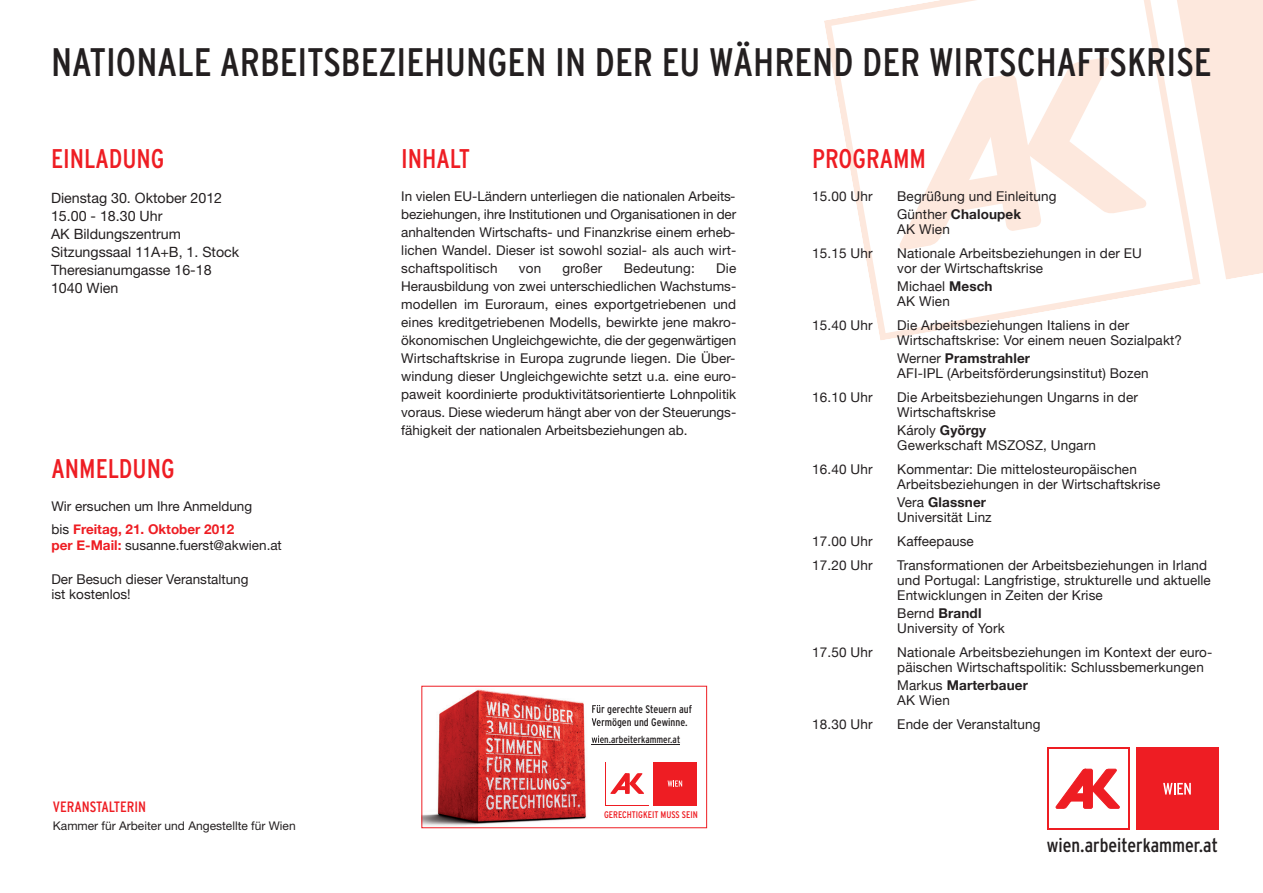
<style>
.page{position:relative;width:1263px;height:893px;background:#fff}
.page>*{position:absolute;margin:0;border:0;box-sizing:border-box;transform-origin:0 0}
.t1{font:condensed 39.75px "Interstate";color:#231f20}
.t2{font:condensed 27px "Interstate";color:#ee1d23}
.t3{font:condensed 19.5px "Interstate";color:#231f20}
.t4{font:condensed 15px "Interstate";color:#ee1d23}
.t5{font:14.25px/18px "Helvetica Neue";color:#231f20}
.t6{font:13.5px/15px "Helvetica Neue";letter-spacing:.01em;color:#231f20}
.t7{font:13.5px/18px "Helvetica Neue";color:#231f20;text-align:justify}
.t8{font:12px "Helvetica Neue";color:#231f20}
.t9{font:condensed 10.95px/13.2px "Interstate";color:#231f20}
.t10{font:condensed 10.05px "Interstate";color:#231f20}
.t11{font:condensed 9.6px "Interstate";color:#ee1d23}
.s1{font-style:inherit}
.s2{font-weight:700;color:#ee1d23}
.s3{font-weight:700}
</style>
<div class="page">
<svg style="left:831px;top:0;width:362px;height:333px"></svg>
<svg style="left:898px;top:57px;width:249px;height:194px"></svg>
<svg style="left:1170px;top:0;width:93px;height:280px"></svg>
<svg style="left:1129px;top:748px;width:90px;height:82px"></svg>
<div style="left:1047px;top:748px;width:82px;height:82px;background:#ee1d23"></div>
<div style="left:1049px;top:749px;width:79px;height:79px;background:#fff"></div>
<svg style="left:1056px;top:769px;width:64px;height:39px"></svg>
<div style="left:1136px;top:748px;width:82px;height:82px;background:#ee1d23"></div>
<svg style="left:1163px;top:783px;width:28px;height:12px"></svg>
<hr style="left:591px;top:744px;width:89px;height:1px;background:#231f20">
<img style="left:421px;top:685px;width:181px;height:144px">
<svg style="left:592px;top:705px;width:10px;height:23px"></svg>
<svg style="left:591px;top:735px;width:11px;height:10px"></svg>
<svg style="left:605px;top:762px;width:1px;height:43px"></svg>
<svg style="left:610px;top:773px;width:34px;height:21px"></svg>
<div style="left:653px;top:762px;width:44px;height:43px;background:#ee1d23"></div>
<svg style="left:668px;top:780px;width:14px;height:7px"></svg>
<div style="left:421px;top:686px;width:286px;height:142px;border:1px solid #ee1d23"></div>
<h1 class="t1" style="left:51px;top:49px;width:1162px">NATIONALE ARBEITSBEZIEHUNGEN IN DER EU WÄHREND DER WIRTSCHAFTSKRISE</h1>
<h2 class="t2" style="left:51px;top:149px;width:115px">EINLADUNG</h2>
<h2 class="t2" style="left:401px;top:149px;width:71px">INHALT</h2>
<h2 class="t2" style="left:812px;top:149px;width:115px">PROGRAMM</h2>
<p class="t5" style="left:51px;top:190px;width:190px">Dienstag 30. Oktober 2012<br>15.00 - 18.30 Uhr<br>AK Bildungszentrum<br>Sitzungssaal 11A+B, 1. Stock<br>Theresianumgasse 16-18<br>1040 Wien</p>
<h2 class="t2" style="left:51px;top:459px;width:125px">ANMELDUNG</h2>
<p class="t7" style="left:51px;top:496px;width:202px;line-height:23px">Wir ersuchen um Ihre Anmeldung <span class="s1">bis</span> <span class="s2">Freitag, 21. Oktober 2012</span></p>
<p class="t7" style="left:51px;top:538px;width:232px"><span class="s2">per E-Mail:</span> susanne.fuerst@akwien.at</p>
<p class="t6" style="left:51px;top:571px;width:199px">Der Besuch dieser Veranstaltung ist kostenlos!</p>
<p class="t4" style="left:53px;top:801px;width:95px">VERANSTALTERIN</p>
<p class="t8" style="left:53px;top:821px;width:244px">Kammer für Arbeiter und Angestellte für Wien</p>
<p class="t7" style="left:401px;top:189px;width:337px">In vielen EU-Ländern unterliegen die nationalen Arbeits&shy;beziehungen, ihre Institutionen und Organisationen in der anhaltenden Wirtschafts- und Finanzkrise einem erheb&shy;lichen Wandel. Dieser ist sowohl sozial- als auch wirt&shy;schaftspolitisch</p>
<p class="t7" style="left:519px;top:261px;width:24px">von</p>
<p class="t7" style="left:563px;top:261px;width:41px">großer</p>
<p class="t7" style="left:624px;top:261px;width:73px">Bedeutung:</p>
<p class="t7" style="left:401px;top:261px;width:337px;text-indent:315px">Die Herausbildung von zwei unterschiedlichen Wachstums&shy;modellen im Euroraum, eines exportgetriebenen und eines kreditgetriebenen Modells, bewirkte jene makro&shy;ökonomischen Ungleichgewichte, die der gegenwärtigen Wirtschaftskrise in Europa zugrunde liegen. Die Über&shy;windung dieser Ungleichgewichte setzt u.a. eine euro&shy;paweit koordinierte produktivitätsorientierte Lohnpolitik voraus. Diese wiederum hängt aber von der Steuerungs&shy;fähigkeit der nationalen Arbeitsbeziehungen ab.</p>
<p class="t9" style="left:591px;top:702px;width:102px">Für gerechte Steuern auf<br>Vermögen und Gewinne.</p>
<p class="t10" style="left:591px;top:733px;width:90px">wien.arbeiterkammer.at</p>
<p class="t11" style="left:604px;top:809px;width:95px">GERECHTIGKEIT MUSS SEIN</p>
<p class="t6" style="left:812px;top:189px;width:62px">15.00 Uhr</p>
<p class="t6" style="left:897px;top:187px;width:161px;line-height:18px">Begrüßung und Einleitung<br>Günther <span class="s3">Chaloupek</span></p>
<p class="t6" style="left:897px;top:222px;width:54px">AK Wien</p>
<p class="t6" style="left:812px;top:246px;width:62px">15.15 Uhr</p>
<p class="t6" style="left:897px;top:246px;width:246px">Nationale Arbeitsbeziehungen in der EU vor der Wirtschaftskrise</p>
<p class="t6" style="left:897px;top:279px;width:97px">Michael <span class="s3">Mesch<br></span>AK Wien</p>
<p class="t6" style="left:812px;top:318px;width:62px">15.40 Uhr</p>
<p class="t6" style="left:897px;top:318px;width:286px">Die Arbeitsbeziehungen Italiens in der<br>Wirtschaftskrise: Vor einem neuen Sozialpakt?</p>
<p class="t6" style="left:897px;top:351px;width:253px">Werner <span class="s3">Pramstrahler<br></span>AFI-IPL (Arbeitsförderungsinstitut) Bozen</p>
<p class="t6" style="left:812px;top:390px;width:62px">16.10 Uhr</p>
<p class="t6" style="left:897px;top:390px;width:242px">Die Arbeitsbeziehungen Ungarns in der<br>Wirtschaftskrise</p>
<p class="t6" style="left:897px;top:423px;width:200px">Károly <span class="s3">György<br></span>Gewerkschaft MSZOSZ, Ungarn</p>
<p class="t6" style="left:812px;top:462px;width:62px">16.40 Uhr</p>
<p class="t6" style="left:897px;top:462px;width:265px">Kommentar: Die mittelosteuropäischen<br>Arbeitsbeziehungen in der Wirtschaftskrise</p>
<p class="t6" style="left:897px;top:495px;width:96px">Vera <span class="s3">Glassner<br></span>Universität Linz</p>
<p class="t6" style="left:812px;top:534px;width:62px">17.00 Uhr</p>
<p class="t6" style="left:897px;top:534px;width:78px">Kaffeepause</p>
<p class="t6" style="left:812px;top:558px;width:62px">17.20 Uhr</p>
<p class="t6" style="left:897px;top:558px;width:315px">Transformationen der Arbeitsbeziehungen in Irland und Portugal: Langfristige, strukturelle und aktuelle<br>Entwicklungen in Zeiten der Krise</p>
<p class="t6" style="left:897px;top:606px;width:109px">Bernd <span class="s3">Brandl<br></span>University of York</p>
<p class="t6" style="left:812px;top:645px;width:62px">17.50 Uhr</p>
<p class="t6" style="left:897px;top:645px;width:317px">Nationale Arbeitsbeziehungen im Kontext der euro&shy;päischen Wirtschaftspolitik: Schlussbemerkungen</p>
<p class="t6" style="left:897px;top:678px;width:132px">Markus <span class="s3">Marterbauer<br></span>AK Wien</p>
<p class="t6" style="left:812px;top:717px;width:62px">18.30 Uhr</p>
<p class="t6" style="left:897px;top:717px;width:145px">Ende der Veranstaltung</p>
<h3 class="t3" style="left:1047px;top:838px;width:173px">wien.arbeiterkammer.at</h3>
</div>
